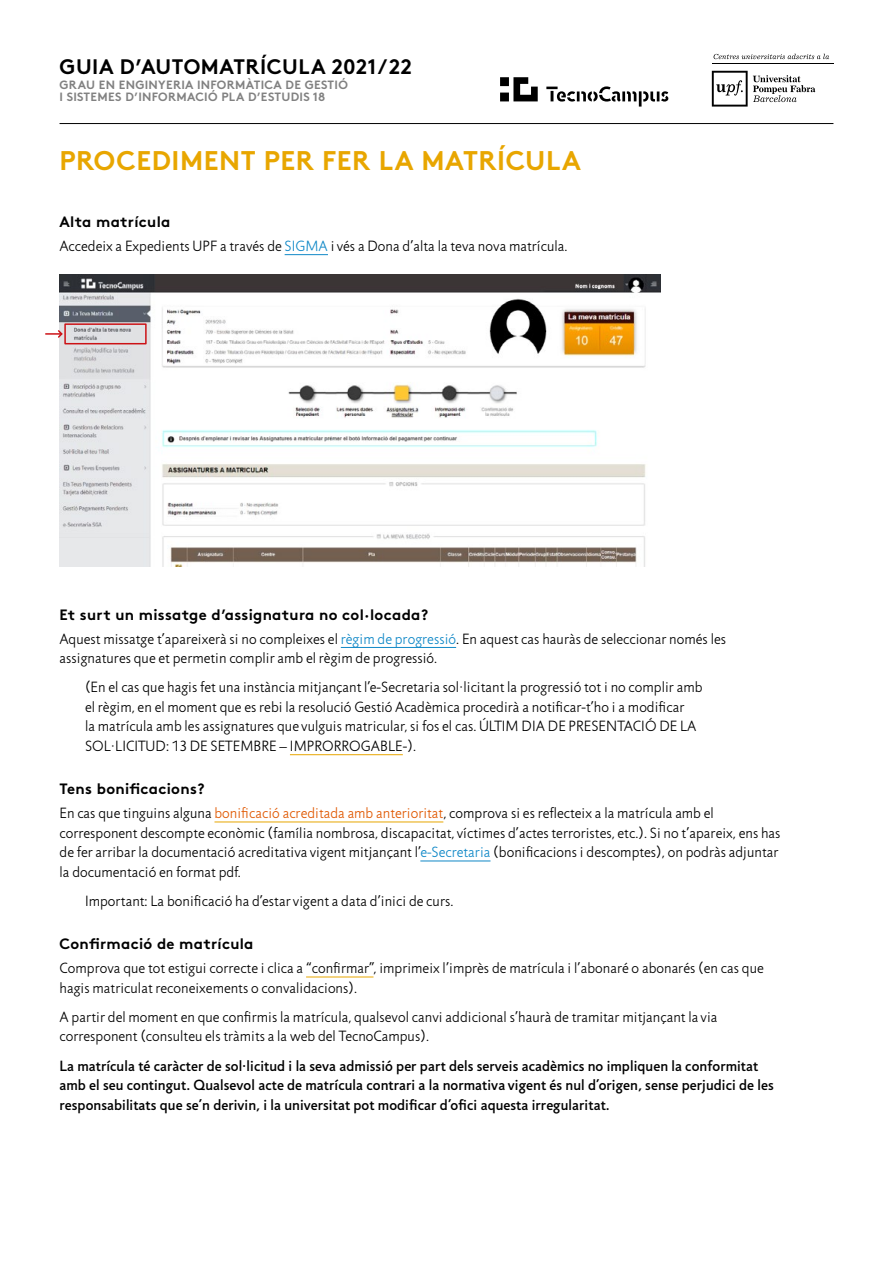
<style>
.page{position:relative;width:893px;height:1263px;background:#fff}
.page>*{position:absolute;margin:0;border:0;box-sizing:border-box;transform-origin:0 0}
.t1{font:700 27px "Brown";letter-spacing:.02em;color:#e8a600}
.t2{font:700 21px "Brown";letter-spacing:.025em;color:#000}
.t3{font:300 15px/19.5px "Jigsaw";letter-spacing:.005em;color:#000}
.t4{font:500 15px/19.5px "Jigsaw";letter-spacing:.005em;color:#000}
.t5{font:700 15px "Brown";letter-spacing:.02em;color:#000}
.t6{font:700 12px/12px "Brown";letter-spacing:.025em;color:#818181}
.s1{color:#1088c7}
.s2{color:#e05800}
</style>
<div class="page">
<hr style="left:60px;top:123px;width:773px;height:1px;background:#000">
<svg style="left:546px;top:86px;width:122px;height:21px"></svg>
<svg style="left:500px;top:77px;width:38px;height:24px"></svg>
<svg style="left:714px;top:54px;width:115px;height:5px"></svg>
<hr style="left:712px;top:63px;width:121px;height:1px;background:#000">
<svg style="left:712px;top:71px;width:103px;height:36px"></svg>
<hr style="left:285px;top:254px;width:43px;height:1px;background:#1088c7">
<hr style="left:341px;top:647px;width:115px;height:1px;background:#1088c7">
<hr style="left:290px;top:754px;width:113px;height:1px;background:#e8a600">
<hr style="left:214px;top:821px;width:229px;height:1px;background:#e8a600">
<hr style="left:420px;top:860px;width:70px;height:1px;background:#1088c7">
<hr style="left:306px;top:976px;width:67px;height:1px;background:#e8a600">
<img style="left:60px;top:274px;width:601px;height:292px">
<div style="left:64px;top:323px;width:83px;height:21px;border:2px solid #cc1216"></div>
<svg style="left:46px;top:329px;width:18px;height:10px"></svg>
<h2 class="t2" style="left:60px;top:49px;width:354px">GUIA D’AUTOMATRÍCULA 2021/22</h2>
<p class="t6" style="left:60px;top:78px;width:290px">GRAU EN ENGINYERIA INFORMÀTICA DE GESTIÓ<br>I SISTEMES D’INFORMACIÓ PLA D’ESTUDIS 18</p>
<h1 class="t1" style="left:60px;top:139px;width:523px">PROCEDIMENT PER FER LA MATRÍCULA</h1>
<p class="t5" style="left:60px;top:210px;width:112px">Alta matrícula</p>
<p class="t3" style="left:60px;top:237px;width:509px">Accedeix a Expedients UPF a través de <span class="s1">SIGMA</span> i vés a Dona d’alta la teva nova matrícula.</p>
<p class="t5" style="left:60px;top:602px;width:370px">Et surt un missatge d’assignatura no col·locada?</p>
<p class="t3" style="left:60px;top:629px;width:668px">Aquest missatge t’apareixerà si no compleixes el <span class="s1">règim de progressió</span>. En aquest cas hauràs de seleccionar només les assignatures que et permetin complir amb el règim de progressió.</p>
<p class="t3" style="left:85px;top:678px;width:619px">(En el cas que hagis fet una instància mitjançant l’e-Secretaria sol·licitant la progressió tot i no complir amb el règim, en el moment que es rebi la resolució Gestió Acadèmica procedirà a notificar-t’ho i a modificar<br>la matrícula amb les assignatures que vulguis matricular, si fos el cas. ÚLTIM DIA DE PRESENTACIÓ DE LA SOL·LICITUD: 13 DE SETEMBRE – IMPRORROGABLE-).</p>
<p class="t5" style="left:60px;top:777px;width:147px">Tens bonificacions?</p>
<p class="t3" style="left:60px;top:804px;width:722px">En cas que tinguins alguna <span class="s2">bonificació acreditada amb anterioritat</span>, comprova si es reflecteix a la matrícula amb el corresponent descompte econòmic (família nombrosa, discapacitat, víctimes d’actes terroristes, etc.). Si no t’apareix, ens has de fer arribar la documentació acreditativa vigent mitjançant l’<span class="s1">e-Secretaria</span> (bonificacions i descomptes), on podràs adjuntar la documentació en format pdf.</p>
<p class="t3" style="left:85px;top:892px;width:370px">Important: La bonificació ha d’estar vigent a data d’inici de curs.</p>
<p class="t5" style="left:60px;top:932px;width:195px">Confirmació de matrícula</p>
<p class="t3" style="left:60px;top:959px;width:706px">Comprova que tot estigui correcte i clica a “confirmar”, imprimeix l’imprès de matrícula i l’abonaré o abonarés (en cas que hagis matriculat reconeixements o convalidacions).</p>
<p class="t3" style="left:60px;top:1008px;width:659px">A partir del moment en que confirmis la matrícula, qualsevol canvi addicional s’haurà de tramitar mitjançant la via corresponent (consulteu els tràmits a la web del TecnoCampus).</p>
<p class="t4" style="left:60px;top:1056px;width:716px">La matrícula té caràcter de sol·licitud i la seva admissió per part dels serveis acadèmics no impliquen la conformitat amb el seu contingut. Qualsevol acte de matrícula contrari a la normativa vigent és nul d’origen, sense perjudici de les responsabilitats que se’n derivin, i la universitat pot modificar d’ofici aquesta irregularitat.</p>
</div>
